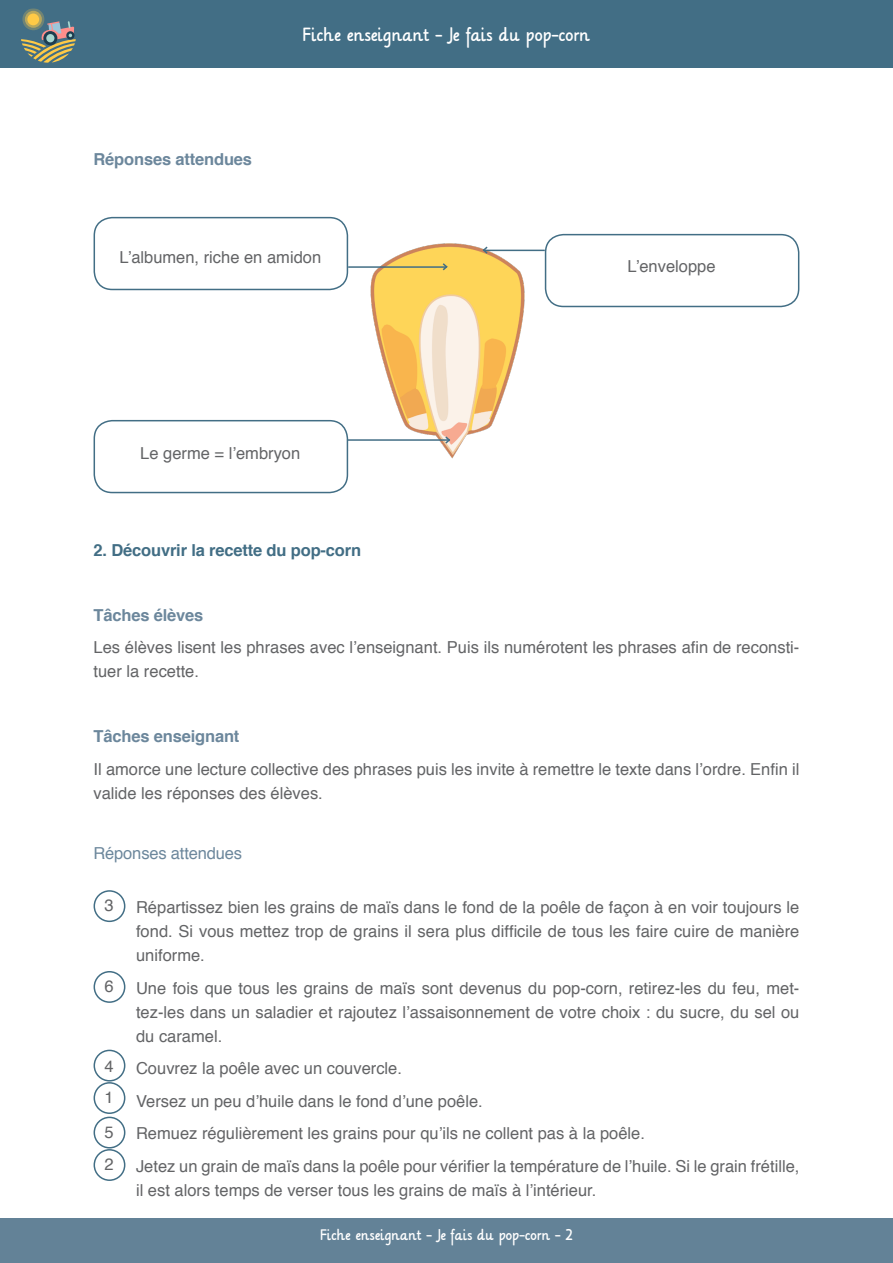
<style>
.page{position:relative;width:893px;height:1263px;background:#fff}
.page>*{position:absolute;margin:0;border:0;box-sizing:border-box;transform-origin:0 0}
.t1{font:16.5px/24px "Helvetica";color:#636466}
.t2{font:700 16.5px "Helvetica";letter-spacing:-.01em;color:#6c879c}
.t3{font:700 16.5px "Helvetica";letter-spacing:-.01em;color:#426e85}
.t4{font:16.5px "Helvetica";letter-spacing:-.01em;color:#6c879c}
.t5{font:15px "Lilly";color:#fff}
.t6{font:12px "Lilly";color:#fff}
</style>
<div class="page">
<div style="left:0;top:0;width:893px;height:68px;background:#426e85"></div>
<div style="left:0;top:1218px;width:893px;height:45px;background:#638297"></div>
<svg style="left:22px;top:8px;width:22px;height:22px"></svg>
<svg style="left:25px;top:11px;width:17px;height:17px"></svg>
<div style="left:27px;top:14px;width:12px;height:11px;background:#ffca46;border-radius:50%"></div>
<svg style="left:21px;top:21px;width:55px;height:42px"></svg>
<div style="left:46px;top:34px;width:9px;height:8px;background:#a8d7d1;border-radius:50%"></div>
<img style="left:348px;top:234px;width:197px;height:238px">
<div style="left:94px;top:420px;width:254px;height:73px;border:2px solid #426e85;border-radius:18px"></div>
<div style="left:545px;top:234px;width:254px;height:73px;border:2px solid #426e85;border-radius:18px"></div>
<div style="left:94px;top:217px;width:254px;height:73px;border:2px solid #426e85;border-radius:18px"></div>
<hr style="left:348px;top:266px;width:98px;height:2px;background:#426e85">
<hr style="left:485px;top:250px;width:60px;height:1px;background:#426e85">
<hr style="left:347px;top:439px;width:102px;height:2px;background:#426e85">
<svg style="left:441px;top:262px;width:8px;height:10px"></svg>
<svg style="left:481px;top:245px;width:8px;height:10px"></svg>
<svg style="left:444px;top:435px;width:8px;height:10px"></svg>
<div style="left:94px;top:890px;width:31px;height:32px;border:2px solid #426e85;border-radius:50%"></div>
<div style="left:94px;top:971px;width:31px;height:32px;border:2px solid #426e85;border-radius:50%"></div>
<div style="left:94px;top:1050px;width:31px;height:31px;border:2px solid #426e85;border-radius:50%"></div>
<div style="left:94px;top:1082px;width:31px;height:32px;border:2px solid #426e85;border-radius:50%"></div>
<div style="left:94px;top:1116px;width:31px;height:32px;border:2px solid #426e85;border-radius:50%"></div>
<div style="left:94px;top:1149px;width:31px;height:32px;border:2px solid #426e85;border-radius:50%"></div>
<p class="t5" style="left:303px;top:22px;width:289px">Fiche enseignant - Je fais du pop-corn</p>
<p class="t2" style="left:94px;top:146px;width:160px">Réponses attendues</p>
<p class="t1" style="left:119px;top:246px;width:203px">L’albumen, riche en amidon</p>
<p class="t1" style="left:627px;top:255px;width:90px">L’enveloppe</p>
<p class="t1" style="left:140px;top:441px;width:162px">Le germe = l’embryon</p>
<p class="t3" style="left:94px;top:536px;width:269px">2. Découvrir la recette du pop-corn</p>
<p class="t2" style="left:94px;top:601px;width:111px">Tâches élèves</p>
<p class="t1" style="left:94px;top:636px;width:707px">Les élèves lisent les phrases avec l’enseignant. Puis ils numérotent les phrases afin de reconsti&shy;tuer la recette.</p>
<p class="t2" style="left:94px;top:723px;width:147px">Tâches enseignant</p>
<p class="t1" style="left:94px;top:757px;width:707px">Il amorce une lecture collective des phrases puis les invite à remettre le texte dans l’ordre. Enfin il valide les réponses des élèves.</p>
<p class="t4" style="left:94px;top:841px;width:150px">Réponses attendues</p>
<p class="t1" style="left:105px;top:894px;width:11px">3</p>
<p class="t1" style="left:105px;top:975px;width:11px">6</p>
<p class="t1" style="left:105px;top:1050px;width:11px;line-height:32px">4<br>1</p>
<p class="t1" style="left:105px;top:1116px;width:11px;line-height:32.4px">5<br>2</p>
<p class="t1" style="left:136px;top:896px;width:665px;text-align:justify">Répartissez bien les grains de maïs dans le fond de la poêle de façon à en voir toujours le fond. Si vous mettez trop de grains il sera plus difficile de tous les faire cuire de manière uniforme.</p>
<p class="t1" style="left:136px;top:976px;width:665px;text-align:justify">Une fois que tous les grains de maïs sont devenus du pop-corn, retirez-les du feu, met&shy;tez-les dans un saladier et rajoutez l’assaisonnement de votre choix : du sucre, du sel ou du caramel.</p>
<p class="t1" style="left:136px;top:1053px;width:665px;line-height:32.5px">Couvrez la poêle avec un couvercle.<br>Versez un peu d’huile dans le fond d’une poêle.<br>Remuez régulièrement les grains pour qu’ils ne collent pas à la poêle.<br>Jetez un grain de maïs dans la poêle pour vérifier la température de l’huile. Si le grain frétille,</p>
<p class="t1" style="left:136px;top:1178px;width:462px">il est alors temps de verser tous les grains de maïs à l’intérieur.</p>
<p class="t6" style="left:320px;top:1225px;width:254px">Fiche enseignant - Je fais du pop-corn - 2</p>
</div>
